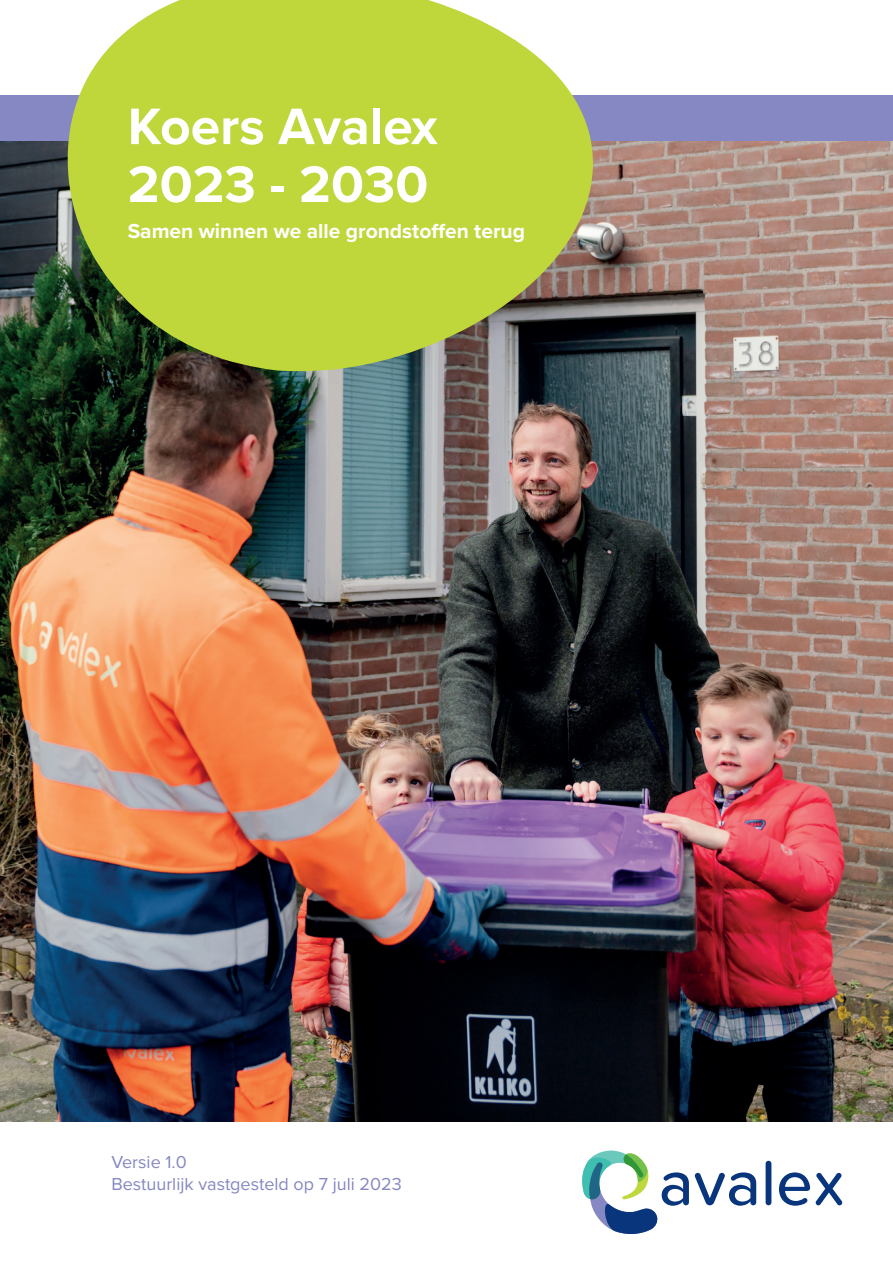
<style>
.page{position:relative;width:893px;height:1263px;background:#fff}
.page>*{position:absolute;margin:0;border:0;box-sizing:border-box;transform-origin:0 0}
.t1{font:700 53.25px/57.9px "Proxima Nova";color:#fff}
.t2{font:700 21px "Proxima Nova";color:#fff}
.t3{font:18px/21.6px "Proxima Nova";color:#8588c2}
</style>
<div class="page">
<div style="left:0;top:95px;width:893px;height:46px;background:#8588c2"></div>
<img style="left:0;top:141px;width:893px;height:980px">
<svg style="left:64px;top:0;width:529px;height:373px;background:#b3c649"></svg>
<svg style="left:582px;top:1150px;width:107px;height:84px"></svg>
<svg style="left:695px;top:1172px;width:61px;height:34px"></svg>
<div style="left:766px;top:1161px;width:5px;height:44px;background:#08357c;border-radius:3px"></div>
<svg style="left:779px;top:1172px;width:31px;height:34px"></svg>
<svg style="left:816px;top:1173px;width:26px;height:32px"></svg>
<h1 class="t1" style="left:128px;top:96px;width:312px">Koers Avalex<br>2023 - 2030</h1>
<p class="t2" style="left:128px;top:215px;width:399px">Samen winnen we alle grondstoffen terug</p>
<p class="t3" style="left:111px;top:1150px;width:292px">Versie 1.0<br>Bestuurlijk vastgesteld op 7 juli 2023</p>
</div>
